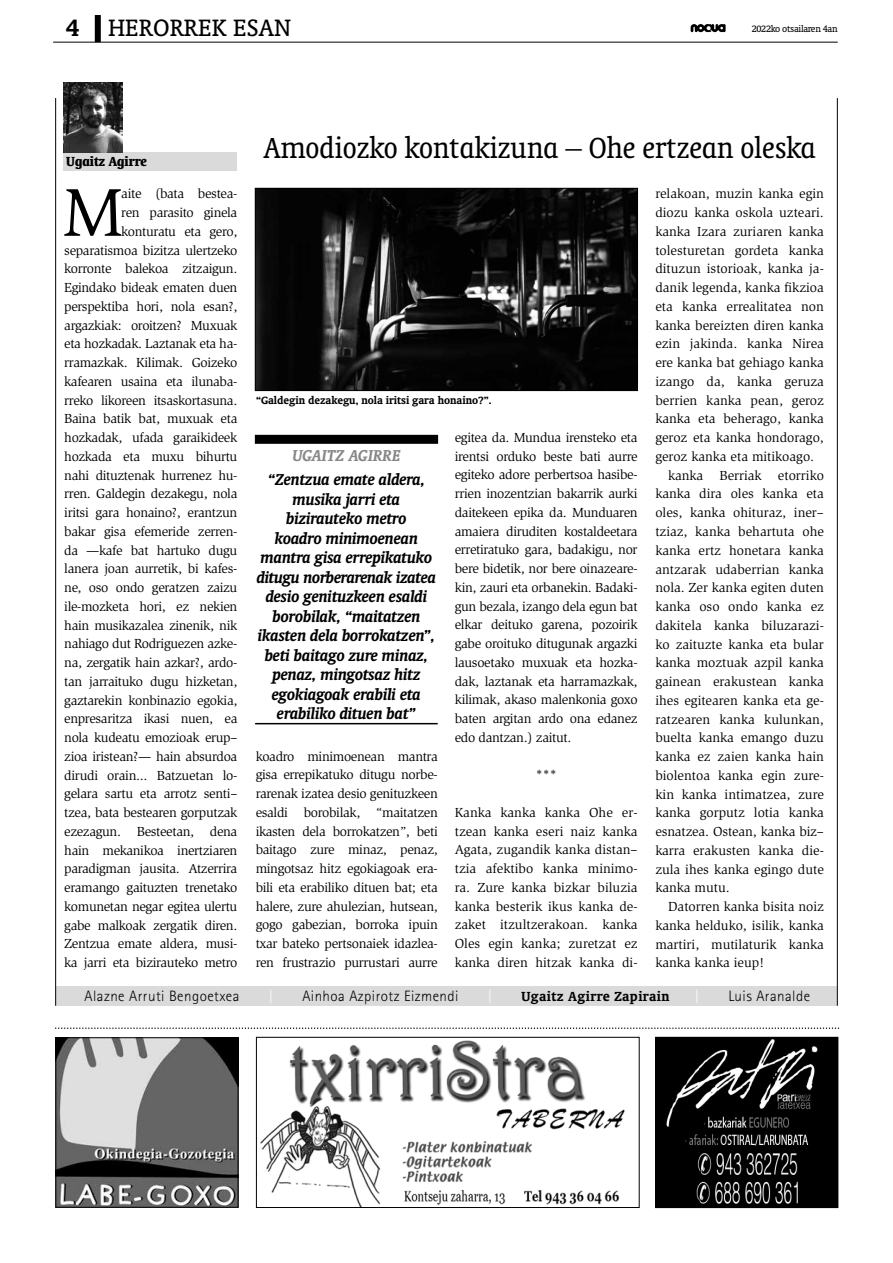
<style>
.page{position:relative;width:893px;height:1263px;background:#fff}
.page>*{position:absolute;margin:0;border:0;box-sizing:border-box;transform-origin:0 0}
.t1{font:69.45px "Slimbach";color:#000}
.t2{font:condensed 33px "Oranda BT";color:#000}
.t3{font:27px "Oranda BT";color:#000}
.t4{font:italic 700 18px/19.5px "Oranda BT";letter-spacing:-.01em;color:#000;text-align:center}
.t5{font:italic 700 18px "Oranda BT";color:#878787}
.t6{font:300 15px "Rotis Sans Serif";letter-spacing:.03em;color:#000}
.t7{font:700 15px "Oranda BT";letter-spacing:.03em;color:#000}
.t8{font:700 condensed 15px "Oranda BT";color:#000}
.t9{font:13.5px/18.8px "Slimbach";letter-spacing:-.025em;color:#000;text-align:justify}
.t10{font:13.5px "Slimbach";color:#000}
.t11{font:700 12px "Oranda BT";color:#000}
.t12{font:10.5px "Oranda BT";letter-spacing:-.03em;color:#000}
.s1{font-weight:700}
</style>
<div class="page">
<svg style="left:691px;top:24px;width:35px;height:8px"></svg>
<hr style="left:53px;top:42px;width:785px;height:1px;background:#000">
<div style="left:95px;top:15px;width:6px;height:27px;background:#000"></div>
<div style="left:64px;top:152px;width:173px;height:19px;background:#dadada"></div>
<div style="left:255px;top:435px;width:183px;height:9px;background:#000"></div>
<hr style="left:255px;top:723px;width:183px;height:1px;background:#000">
<img style="left:257px;top:190px;width:379px;height:199px">
<div style="left:255px;top:188px;width:383px;height:203px;border:1px solid #000"></div>
<img style="left:64px;top:82px;width:58px;height:70px">
<div style="left:56px;top:986px;width:781px;height:20px;background:#dadada"></div>
<hr style="left:837px;top:98px;width:1px;height:908px;background:#000">
<hr style="left:55px;top:98px;width:1px;height:908px;background:#000">
<svg style="left:56px;top:1027px;width:783px;height:2px"></svg>
<img style="left:658px;top:1039px;width:178px;height:167px">
<div style="left:656px;top:1037px;width:182px;height:171px;border:1px solid #000"></div>
<img style="left:58px;top:1039px;width:178px;height:166px">
<div style="left:56px;top:1037px;width:182px;height:170px;border:1px solid #000"></div>
<img style="left:260px;top:1040px;width:365px;height:165px">
<div style="left:256px;top:1037px;width:383px;height:170px;border:1px solid #000"></div>
<h3 class="t3" style="left:66px;top:12px;width:226px"><span class="s1">4</span> HERORREK ESAN</h3>
<h3 class="t3" style="left:117px;top:12px;width:119px">PIL-PILEAN</h3>
<p class="t12" style="left:752px;top:23px;width:87px">2022ko otsailaren 4an</p>
<p class="t8" style="left:66px;top:152px;width:82px">Ugaitz Agirre</p>
<h1 class="t1" style="left:63px;top:173px;width:62px">M</h1>
<p class="t9" style="left:64px;top:184px;width:175px;text-align:right">aite (bata bestea-<br>ren parasito ginela konturatu eta gero, separatismoa bizitza ulertzeko korronte balekoa zitzaigun.<br>Egindako bideak ematen duen perspektiba hori, nola esan?, argazkiak: oroitzen? Muxuak eta hozkadak. Laztanak eta ha&shy;rramazkak. Kilimak. Goizeko kafearen usaina eta ilunaba&shy;rreko likoreen itsaskortasuna.<br>Baina batik bat, muxuak eta hozkadak, ufada garaikideek hozkada eta muxu bihurtu nahi dituztenak hurrenez hu&shy;rren. Galdegin dezakegu, nola iritsi gara honaino?, erantzun bakar gisa efemeride zerren&shy;da —kafe bat hartuko dugu lanera joan aurretik, bi kafes&shy;ne, oso ondo geratzen zaizu ile-mozketa hori, ez nekien hain musikazalea zinenik, nik nahiago dut Rodriguezen azke&shy;na, zergatik hain azkar?, ardo&shy;tan jarraituko dugu hizketan, gaztarekin konbinazio egokia, enpresaritza ikasi nuen, ea nola kudeatu emozioak erup– zioa iristean?— hain absurdoa dirudi orain... Batzuetan lo&shy;gelara sartu eta arrotz senti– tzea, bata bestearen gorputzak ezezagun. Besteetan, dena hain mekanikoa inertziaren paradigman jausita. Atzerrira eramango gaituzten trenetako komunetan negar egitea ulertu gabe malkoak zergatik diren.<br>Zentzua emate aldera, musi&shy;ka jarri eta bizirauteko metro</p>
<h2 class="t2" style="left:263px;top:129px;width:554px">Amodiozko kontakizuna – Ohe ertzean oleska</h2>
<p class="t11" style="left:256px;top:394px;width:237px">“Galdegin dezakegu, nola iritsi gara honaino?”.</p>
<h3 class="t5" style="left:292px;top:445px;width:110px">UGAITZ AGIRRE</h3>
<p class="t4" style="left:257px;top:469px;width:181px">“Zentzua emate aldera, musika jarri eta bizirauteko metro<br>koadro minimoenean mantra gisa errepikatuko ditugu norberarenak izatea desio genituzkeen esaldi borobilak, “maitatzen ikasten dela borrokatzen”, beti baitago zure minaz, penaz, mingotsaz hitz egokiagoak erabili eta erabiliko dituen bat”</p>
<p class="t9" style="left:256px;top:747px;width:184px">koadro minimoenean mantra gisa errepikatuko ditugu norbe&shy;rarenak izatea desio genituzkeen esaldi borobilak, “maitatzen ikasten dela borrokatzen”, beti baitago zure minaz, penaz, mingotsaz hitz egokiagoak era&shy;bili eta erabiliko dituen bat; eta halere, zure ahulezian, hutsean, gogo gabezian, borroka ipuin txar bateko pertsonaiek idazlea&shy;ren frustrazio purrustari aurre</p>
<p class="t9" style="left:455px;top:428px;width:184px">egitea da. Mundua irensteko eta irentsi orduko beste bati aurre egiteko adore perbertsoa hasibe&shy;rrien inozentzian bakarrik aurki daitekeen epika da. Munduaren amaiera diruditen kostaldeetara erretiratuko gara, badakigu, nor bere bidetik, nor bere oinazeare&shy;kin, zauri eta orbanekin. Badaki&shy;gun bezala, izango dela egun bat elkar deituko garena, pozoirik gabe oroituko ditugunak argazki lausoetako muxuak eta hozka&shy;dak, laztanak eta harramazkak, kilimak, akaso malenkonia goxo baten argitan ardo ona edanez edo dantzan.) zaitut.</p>
<p class="t9" style="left:536px;top:766px;width:22px">***</p>
<p class="t9" style="left:455px;top:803px;width:184px">Kanka kanka kanka Ohe er&shy;tzean kanka eseri naiz kanka Agata, zugandik kanka distan– tzia afektibo kanka minimo&shy;ra. Zure kanka bizkar biluzia kanka besterik ikus kanka de&shy;zaket itzultzerakoan. kanka Oles egin kanka; zuretzat ez kanka diren hitzak kanka di-</p>
<p class="t10" style="left:655px;top:186px;width:170px">relakoan, muzin kanka egin</p>
<p class="t10" style="left:655px;top:205px;width:170px">diozu kanka oskola uzteari.</p>
<p class="t10" style="left:655px;top:224px;width:170px">kanka Izara zuriaren kanka</p>
<p class="t10" style="left:655px;top:242px;width:170px">tolesturetan gordeta kanka</p>
<p class="t10" style="left:655px;top:261px;width:170px">dituzun istorioak, kanka ja-</p>
<p class="t10" style="left:655px;top:280px;width:170px">danik legenda, kanka fikzioa</p>
<p class="t10" style="left:655px;top:299px;width:170px">eta kanka errealitatea non</p>
<p class="t10" style="left:655px;top:317px;width:170px">kanka bereizten diren kanka</p>
<p class="t10" style="left:655px;top:336px;width:170px">ezin jakinda. kanka Nirea</p>
<p class="t10" style="left:655px;top:355px;width:170px">ere kanka bat gehiago kanka</p>
<p class="t10" style="left:655px;top:374px;width:170px">izango da, kanka geruza</p>
<p class="t10" style="left:655px;top:392px;width:170px">berrien kanka pean, geroz</p>
<p class="t10" style="left:655px;top:411px;width:170px">kanka eta beherago, kanka</p>
<p class="t10" style="left:655px;top:430px;width:170px">geroz eta kanka hondorago,</p>
<p class="t10" style="left:655px;top:449px;width:160px">geroz kanka eta mitikoago.</p>
<p class="t10" style="left:668px;top:467px;width:157px">kanka Berriak etorriko</p>
<p class="t10" style="left:655px;top:486px;width:170px">kanka dira oles kanka eta</p>
<p class="t10" style="left:655px;top:505px;width:170px">oles, kanka ohituraz, iner–</p>
<p class="t10" style="left:655px;top:524px;width:170px">tziaz, kanka behartuta ohe</p>
<p class="t10" style="left:655px;top:542px;width:170px">kanka ertz honetara kanka</p>
<p class="t10" style="left:655px;top:561px;width:170px">antzarak udaberrian kanka</p>
<p class="t10" style="left:655px;top:580px;width:170px">nola. Zer kanka egiten duten</p>
<p class="t10" style="left:655px;top:599px;width:170px">kanka oso ondo kanka ez</p>
<p class="t10" style="left:655px;top:617px;width:170px">dakitela kanka biluzarazi-</p>
<p class="t10" style="left:655px;top:636px;width:170px">ko zaituzte kanka eta bular</p>
<p class="t10" style="left:655px;top:655px;width:170px">kanka moztuak azpil kanka</p>
<p class="t10" style="left:655px;top:674px;width:170px">gainean erakustean kanka</p>
<p class="t10" style="left:655px;top:692px;width:170px">ihes egitearen kanka eta ge-</p>
<p class="t10" style="left:655px;top:711px;width:170px">ratzearen kanka kulunkan,</p>
<p class="t10" style="left:655px;top:730px;width:170px">buelta kanka emango duzu</p>
<p class="t10" style="left:655px;top:749px;width:170px">kanka ez zaien kanka hain</p>
<p class="t10" style="left:655px;top:767px;width:170px">biolentoa kanka egin zure-</p>
<p class="t10" style="left:655px;top:786px;width:170px">kin kanka intimatzea, zure</p>
<p class="t10" style="left:655px;top:805px;width:170px">kanka gorputz lotia kanka</p>
<p class="t9" style="left:655px;top:822px;width:170px">esnatzea. Ostean, kanka biz–</p>
<p class="t10" style="left:655px;top:842px;width:170px">karra erakusten kanka die-</p>
<p class="t10" style="left:655px;top:861px;width:170px">zula ihes kanka egingo dute</p>
<p class="t10" style="left:655px;top:880px;width:76px">kanka mutu.</p>
<p class="t10" style="left:668px;top:899px;width:157px">Datorren kanka bisita noiz</p>
<p class="t10" style="left:655px;top:917px;width:170px">kanka helduko, isilik, kanka</p>
<p class="t10" style="left:655px;top:936px;width:170px">martiri, mutilaturik kanka</p>
<p class="t10" style="left:655px;top:955px;width:110px">kanka kanka ieup!</p>
<p class="t6" style="left:85px;top:987px;width:156px">Alazne Arruti Bengoetxea</p>
<p class="t6" style="left:302px;top:987px;width:158px">Ainhoa Azpirotz Eizmendi</p>
<p class="t7" style="left:521px;top:987px;width:150px">Ugaitz Agirre Zapirain</p>
<p class="t6" style="left:728px;top:987px;width:83px">Luis Aranalde</p>
</div>
